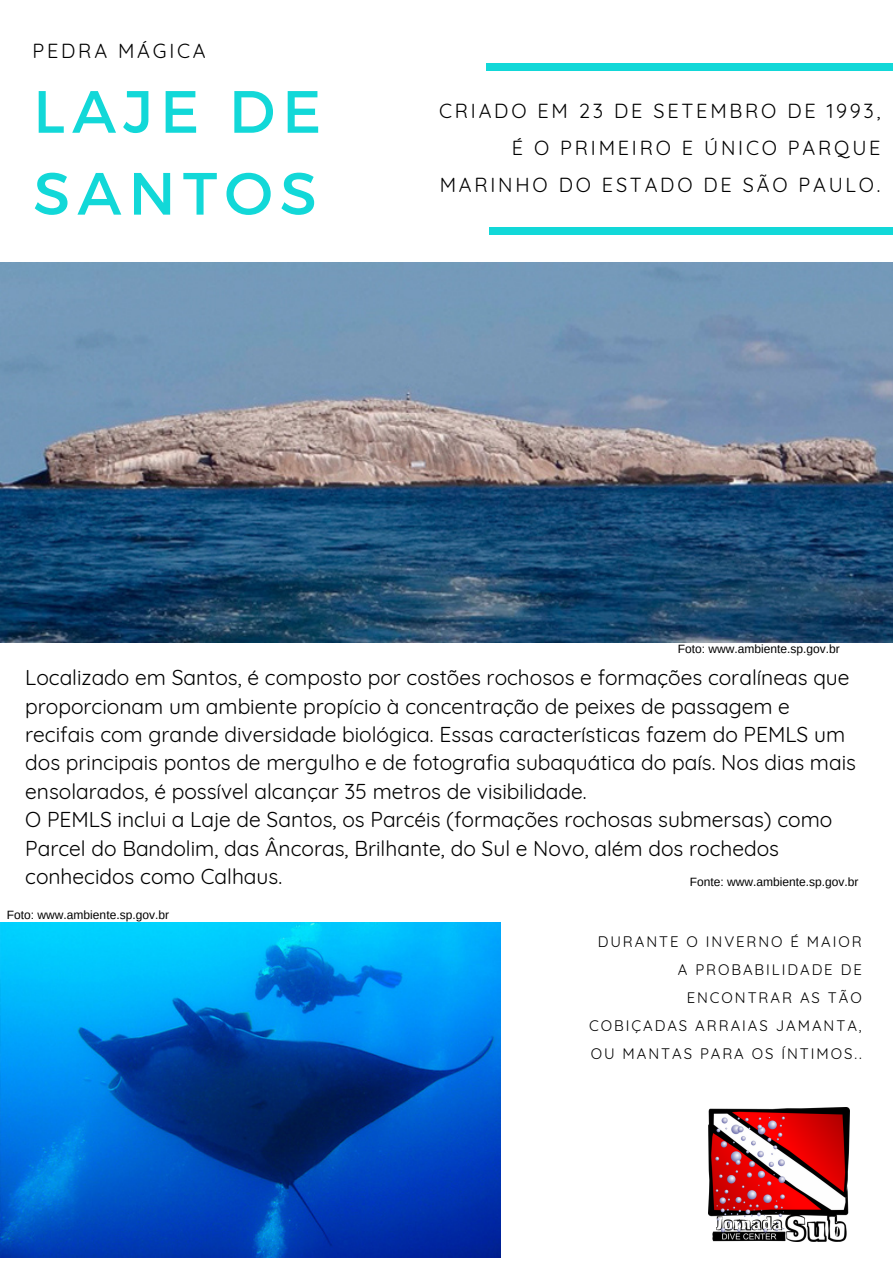
<style>
.page{position:relative;width:893px;height:1264px;background:#fff}
.page>*{position:absolute;margin:0;border:0;box-sizing:border-box;transform-origin:0 0}
.t1{font:59.55px/81.9px "Montserrat";letter-spacing:.12em;color:#12d8d8}
.t2{font:21px/28.3px "Quicksand";color:#000}
.t3{font:19.8px/37.2px "Quicksand";letter-spacing:.14em;color:#000;text-align:right}
.t4{font:14.85px/27.9px "Quicksand";letter-spacing:.13em;color:#000;text-align:right}
.t5{font:12px "Arimo";color:#000}
</style>
<div class="page">
<div style="left:486px;top:63px;width:406px;height:7px;background:#12d8d8"></div>
<div style="left:489px;top:227px;width:403px;height:8px;background:#12d8d8"></div>
<img style="left:0;top:262px;width:892px;height:380px">
<img style="left:0;top:922px;width:501px;height:335px">
<img style="left:708px;top:1107px;width:141px;height:134px">
<h1 class="t3" style="left:33px;top:32px;width:175px">PEDRA MÁGICA</h1>
<h5 class="t1" style="left:33px;top:68px;width:289px">LAJE DE<br>SANTOS</h5>
<p class="t3" style="left:439px;top:92px;width:443px">CRIADO EM 23 DE SETEMBRO DE 1993,<br>É O PRIMEIRO E ÚNICO PARQUE<br>MARINHO DO ESTADO DE SÃO PAULO.</p>
<p class="t5" style="left:677px;top:642px;width:163px">Foto: www.ambiente.sp.gov.br</p>
<h3 class="t2" style="left:25px;top:663px;width:832px">Localizado em Santos, é composto por costões rochosos e formações coralíneas que proporcionam um ambiente propício à concentração de peixes de passagem e recifais com grande diversidade biológica. Essas características fazem do PEMLS um dos principais pontos de mergulho e de fotografia subaquática do país. Nos dias mais ensolarados, é possível alcançar 35 metros de visibilidade.<br>O PEMLS inclui a Laje de Santos, os Parcéis (formações rochosas submersas) como Parcel do Bandolim, das Âncoras, Brilhante, do Sul e Novo, além dos rochedos conhecidos como Calhaus.</h3>
<p class="t5" style="left:689px;top:874px;width:170px">Fonte: www.ambiente.sp.gov.br</p>
<h4 class="t5" style="left:7px;top:907px;width:163px">Foto: www.ambiente.sp.gov.br</h4>
<h2 class="t4" style="left:589px;top:927px;width:274px">DURANTE O INVERNO É MAIOR<br>A PROBABILIDADE DE<br>ENCONTRAR AS TÃO<br>COBIÇADAS ARRAIAS JAMANTA,<br>OU MANTAS PARA OS ÍNTIMOS..</h2>
</div>
